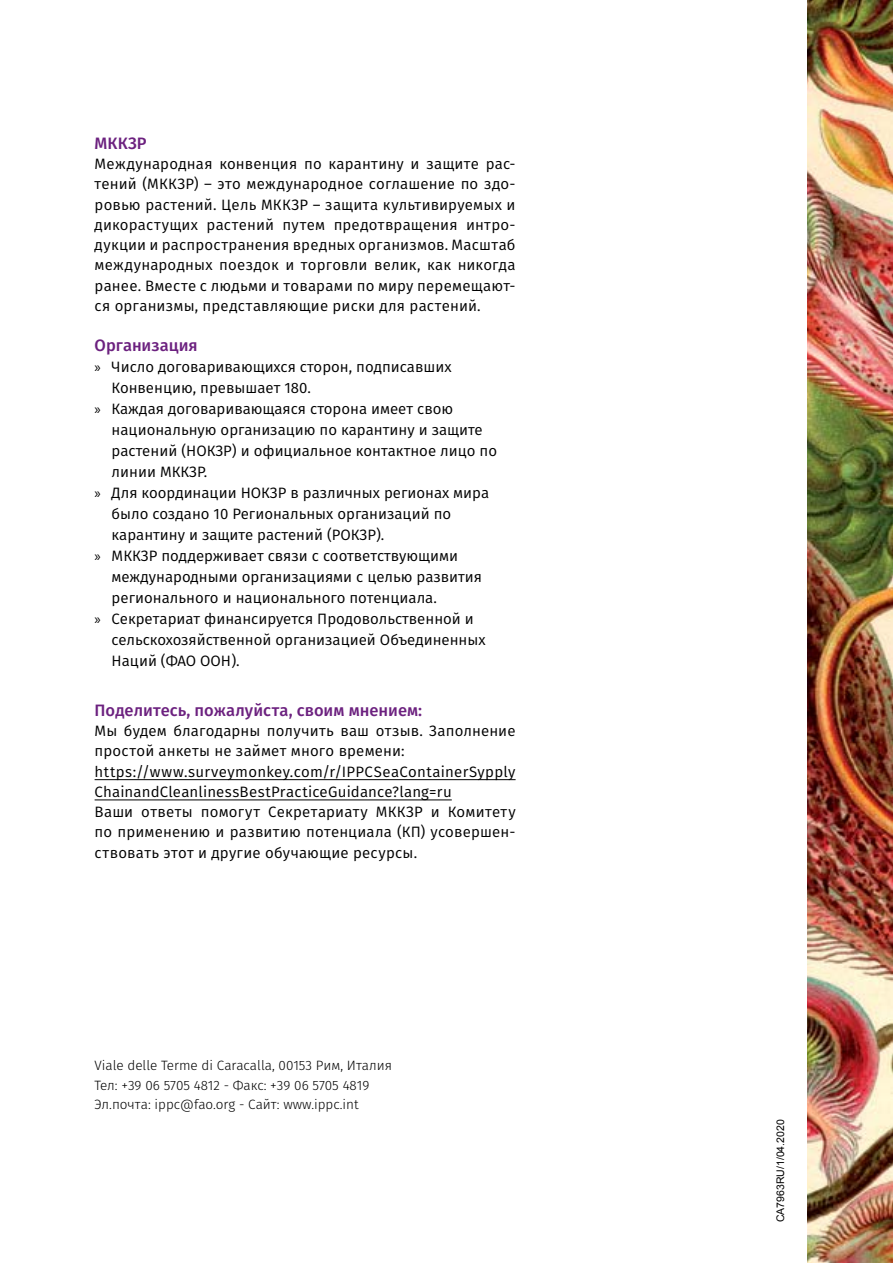
<style>
.page{position:relative;width:893px;height:1263px;background:#fff}
.page>*{position:absolute;margin:0;border:0;box-sizing:border-box;transform-origin:0 0}
.t1{font:500 16.5px "Fira Sans";color:#6c217f}
.t2{font:15px/20.2px "Fira Sans";color:#000;text-align:justify}
.t3{font:300 13.5px/19.5px "Fira Sans";color:#000}
.t4{font:10.5px "Arial";color:#000}
.s1{font-family:"Myriad Pro"}
</style>
<div class="page">
<hr style="left:95px;top:779px;width:421px;height:1px;background:#000">
<hr style="left:95px;top:800px;width:357px;height:1px;background:#000">
<img style="left:808px;top:0;width:85px;height:1263px">
<p class="t1" style="left:95px;top:131px;width:54px">МККЗР</p>
<p class="t2" style="left:95px;top:154px;width:422px">Международная конвенция по карантину и защите рас&shy;тений (МККЗР) – это международное соглашение по здо&shy;ровью растений. Цель МККЗР – защита культивируемых и дикорастущих растений путем предотвращения интро&shy;дукции и распространения вредных организмов. Масштаб международных поездок и торговли велик, как никогда ранее. Вместе с людьми и товарами по миру перемещают&shy;ся организмы, представляющие риски для растений.</p>
<p class="t1" style="left:95px;top:334px;width:105px">Организация</p>
<p class="t2" style="left:95px;top:357px;width:358px"><span class="s1">»</span> Число договаривающихся сторон, подписавших</p>
<p class="t2" style="left:112px;top:378px;width:201px">Конвенцию, превышает 180.</p>
<p class="t2" style="left:95px;top:399px;width:360px"><span class="s1">»</span> Каждая договаривающаяся сторона имеет свою</p>
<p class="t2" style="left:112px;top:420px;width:373px">национальную организацию по карантину и защите</p>
<p class="t2" style="left:112px;top:441px;width:387px">растений (НОКЗР) и официальное контактное лицо по</p>
<p class="t2" style="left:112px;top:462px;width:97px">линии МККЗР.</p>
<p class="t2" style="left:95px;top:483px;width:396px"><span class="s1">»</span> Для координации НОКЗР в различных регионах мира</p>
<p class="t2" style="left:112px;top:504px;width:341px">было создано 10 Региональных организаций по</p>
<p class="t2" style="left:112px;top:525px;width:274px">карантину и защите растений (РОКЗР).</p>
<p class="t2" style="left:95px;top:546px;width:365px"><span class="s1">»</span> МККЗР поддерживает связи с соответствующими</p>
<p class="t2" style="left:112px;top:567px;width:372px">международными организациями с целью развития</p>
<p class="t2" style="left:112px;top:588px;width:327px">регионального и национального потенциала.</p>
<p class="t2" style="left:95px;top:609px;width:381px"><span class="s1">»</span> Секретариат финансируется Продовольственной и</p>
<p class="t2" style="left:112px;top:630px;width:375px">сельскохозяйственной организацией Объединенных</p>
<p class="t2" style="left:112px;top:651px;width:130px">Наций (ФАО ООН).</p>
<p class="t1" style="left:95px;top:698px;width:329px">Поделитесь, пожалуйста, своим мнением:</p>
<p class="t2" style="left:95px;top:721px;width:422px;text-align:left">Мы будем благодарны получить ваш отзыв. Заполнение простой анкеты не займет много времени: https://www.surveymonkey.com/r/IPPCSeaContainerSypply ChainandCleanlinessBestPracticeGuidance?lang=ru<br>Ваши ответы помогут Секретариату МККЗР и Комитету по применению и развитию потенциала (КП) усовершен&shy;ствовать этот и другие обучающие ресурсы.</p>
<p class="t3" style="left:95px;top:1056px;width:299px">Viale delle Terme di Caracalla, 00153 Рим, Италия<br>Тел: +39 06 5705 4812 - Факс: +39 06 5705 4819<br>Эл.почта: ippc@fao.org - Сайт: www.ippc.int</p>
<p class="t4" style="left:773px;top:1222px;width:104px;rotate:-90deg">CA7963RU/1/04.2020</p>
</div>
